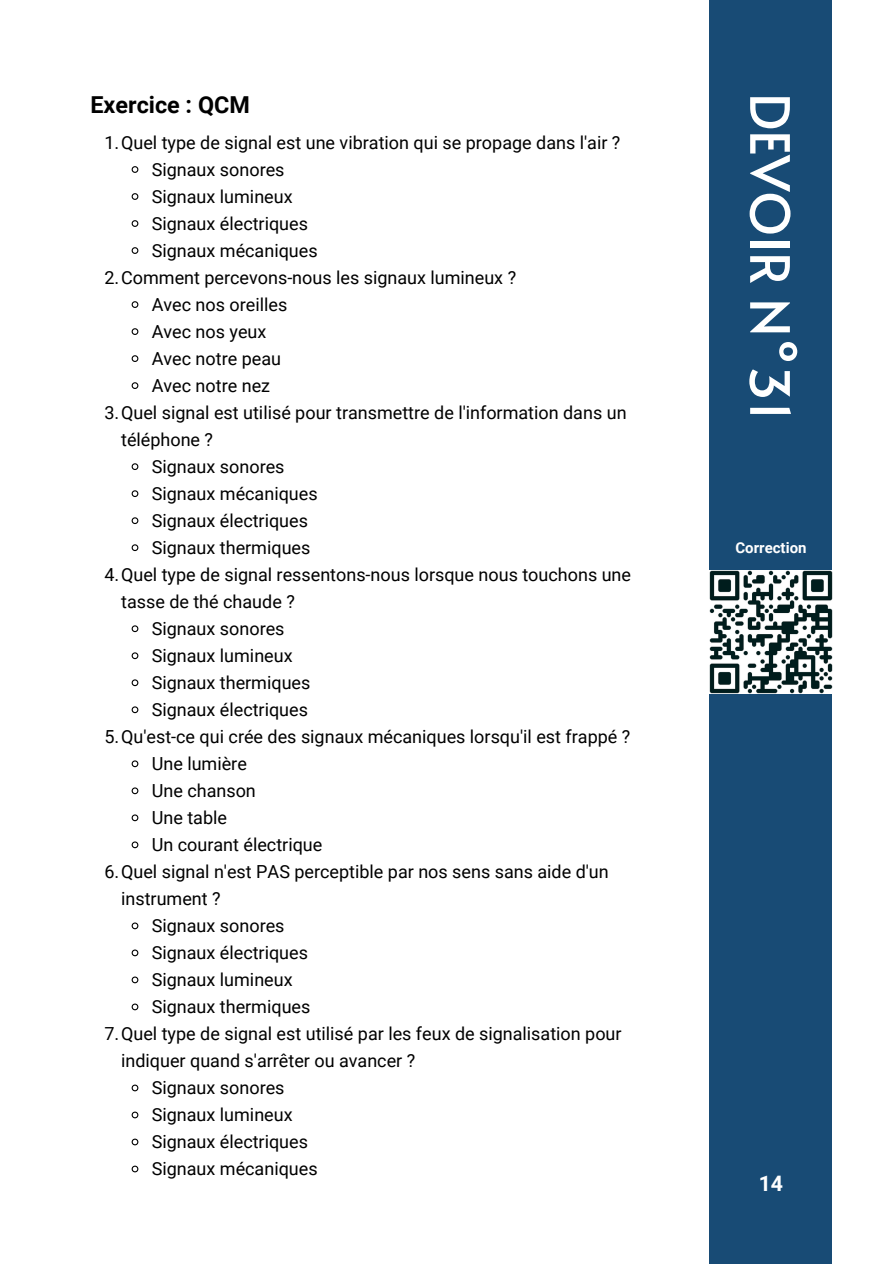
<style>
.page{position:relative;width:894px;height:1264px;background:#fff}
.page>*{position:absolute;margin:0;border:0;box-sizing:border-box;transform-origin:0 0}
.t1{font:54px "Alata";color:#fff}
.t2{font:700 23.4px "Roboto";color:#000}
.t3{font:700 21.3px "Roboto";color:#fff}
.t4{font:18px/27px "Roboto";color:#000}
.t5{font:700 15px "Roboto";color:#fff}
</style>
<div class="page">
<div style="left:709px;top:0;width:123px;height:1263px;background:#184b75"></div>
<svg style="left:131px;top:166px;width:8px;height:7px"></svg>
<svg style="left:131px;top:193px;width:8px;height:7px"></svg>
<svg style="left:131px;top:220px;width:8px;height:7px"></svg>
<svg style="left:131px;top:247px;width:8px;height:7px"></svg>
<svg style="left:131px;top:301px;width:8px;height:7px"></svg>
<svg style="left:131px;top:328px;width:8px;height:7px"></svg>
<svg style="left:131px;top:355px;width:8px;height:7px"></svg>
<svg style="left:131px;top:382px;width:8px;height:7px"></svg>
<svg style="left:131px;top:463px;width:8px;height:7px"></svg>
<svg style="left:131px;top:490px;width:8px;height:7px"></svg>
<svg style="left:131px;top:517px;width:8px;height:7px"></svg>
<svg style="left:131px;top:544px;width:8px;height:8px"></svg>
<svg style="left:131px;top:625px;width:8px;height:8px"></svg>
<svg style="left:131px;top:652px;width:8px;height:8px"></svg>
<svg style="left:131px;top:679px;width:8px;height:8px"></svg>
<svg style="left:131px;top:706px;width:8px;height:8px"></svg>
<svg style="left:131px;top:760px;width:8px;height:8px"></svg>
<svg style="left:131px;top:787px;width:8px;height:8px"></svg>
<svg style="left:131px;top:814px;width:8px;height:8px"></svg>
<svg style="left:131px;top:841px;width:8px;height:8px"></svg>
<svg style="left:131px;top:922px;width:8px;height:8px"></svg>
<svg style="left:131px;top:949px;width:8px;height:8px"></svg>
<svg style="left:131px;top:976px;width:8px;height:8px"></svg>
<svg style="left:131px;top:1003px;width:8px;height:8px"></svg>
<svg style="left:131px;top:1084px;width:8px;height:8px"></svg>
<svg style="left:131px;top:1111px;width:8px;height:8px"></svg>
<svg style="left:131px;top:1138px;width:8px;height:8px"></svg>
<svg style="left:131px;top:1165px;width:8px;height:8px"></svg>
<img style="left:709px;top:570px;width:123px;height:123px">
<h1 class="t2" style="left:90px;top:91px;width:161px">Exercice : QCM</h1>
<p class="t4" style="left:104px;top:129px;width:517px">1.Quel type de signal est une vibration qui se propage dans l'air ?</p>
<p class="t4" style="left:152px;top:156px;width:134px">Signaux sonores</p>
<p class="t4" style="left:152px;top:183px;width:142px">Signaux lumineux</p>
<p class="t4" style="left:152px;top:210px;width:158px">Signaux électriques</p>
<p class="t4" style="left:152px;top:237px;width:167px">Signaux mécaniques</p>
<p class="t4" style="left:104px;top:264px;width:413px">2.Comment percevons-nous les signaux lumineux ?</p>
<p class="t4" style="left:152px;top:291px;width:137px">Avec nos oreilles</p>
<p class="t4" style="left:152px;top:318px;width:116px">Avec nos yeux</p>
<p class="t4" style="left:152px;top:345px;width:131px">Avec notre peau</p>
<p class="t4" style="left:152px;top:372px;width:120px">Avec notre nez</p>
<p class="t4" style="left:121px;top:399px;width:507px;text-indent:-17px">3.Quel signal est utilisé pour transmettre de l'information dans un téléphone ?</p>
<p class="t4" style="left:152px;top:453px;width:134px">Signaux sonores</p>
<p class="t4" style="left:152px;top:480px;width:167px">Signaux mécaniques</p>
<p class="t4" style="left:152px;top:507px;width:158px">Signaux électriques</p>
<p class="t4" style="left:152px;top:534px;width:160px">Signaux thermiques</p>
<p class="t4" style="left:121px;top:561px;width:511px;text-indent:-17px">4.Quel type de signal ressentons-nous lorsque nous touchons une tasse de thé chaude ?</p>
<p class="t4" style="left:152px;top:615px;width:134px">Signaux sonores</p>
<p class="t4" style="left:152px;top:642px;width:142px">Signaux lumineux</p>
<p class="t4" style="left:152px;top:669px;width:160px">Signaux thermiques</p>
<p class="t4" style="left:152px;top:696px;width:158px">Signaux électriques</p>
<p class="t4" style="left:104px;top:723px;width:527px">5.Qu'est-ce qui crée des signaux mécaniques lorsqu'il est frappé ?</p>
<p class="t4" style="left:152px;top:750px;width:97px">Une lumière</p>
<p class="t4" style="left:152px;top:777px;width:106px">Une chanson</p>
<p class="t4" style="left:152px;top:804px;width:77px">Une table</p>
<p class="t4" style="left:152px;top:831px;width:172px">Un courant électrique</p>
<p class="t4" style="left:121px;top:858px;width:489px;text-indent:-17px">6.Quel signal n'est PAS perceptible par nos sens sans aide d'un instrument ?</p>
<p class="t4" style="left:152px;top:912px;width:134px">Signaux sonores</p>
<p class="t4" style="left:152px;top:939px;width:158px">Signaux électriques</p>
<p class="t4" style="left:152px;top:966px;width:142px">Signaux lumineux</p>
<p class="t4" style="left:152px;top:993px;width:160px">Signaux thermiques</p>
<p class="t4" style="left:121px;top:1020px;width:502px;text-indent:-17px">7.Quel type de signal est utilisé par les feux de signalisation pour indiquer quand s'arrêter ou avancer ?</p>
<p class="t4" style="left:152px;top:1074px;width:134px">Signaux sonores</p>
<p class="t4" style="left:152px;top:1101px;width:142px">Signaux lumineux</p>
<p class="t4" style="left:152px;top:1128px;width:158px">Signaux électriques</p>
<p class="t4" style="left:152px;top:1155px;width:167px">Signaux mécaniques</p>
<h2 class="t1" style="left:809px;top:93px;width:329px;rotate:90deg">DEVOIR N°31</h2>
<p class="t5" style="left:735px;top:538px;width:73px">Correction</p>
<p class="t3" style="left:758px;top:1171px;width:26px">14</p>
</div>
